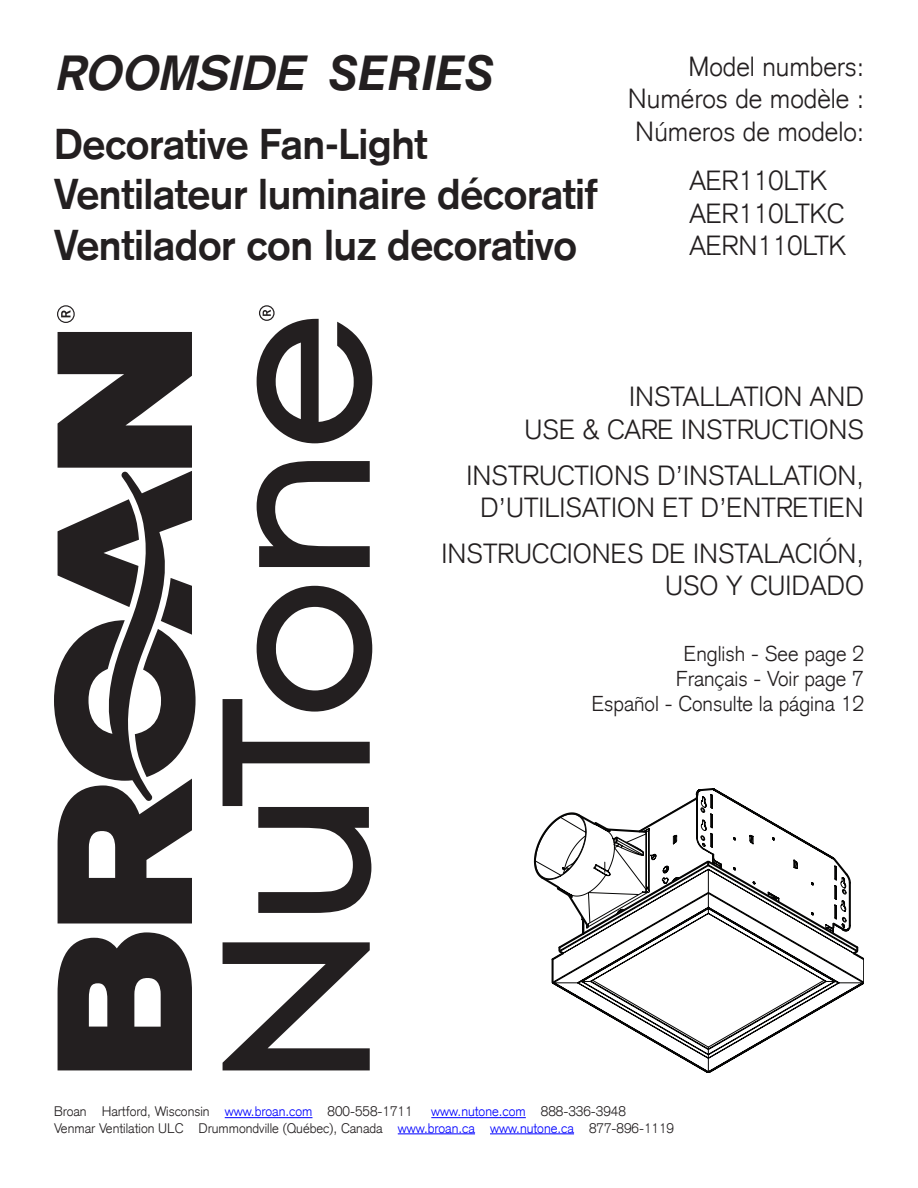
<style>
.page{position:relative;width:918px;height:1188px;background:#fff}
.page>*{position:absolute;margin:0;border:0;box-sizing:border-box;transform-origin:0 0}
.t1{font:italic 700 48px "Akzidenz Grotesk";color:#231f20}
.t2{font:700 42px "Akzidenz Grotesk CE";letter-spacing:-.01em;color:#231f20}
.t3{font:300 27px/32.4px "Akzidenz Grotesk CE";color:#231f20;text-align:right}
.t4{font:300 21px/25.2px "Akzidenz Grotesk CE";color:#231f20;text-align:right}
.t5{font:300 13.5px "Akzidenz Grotesk CE";color:#231f20}
.t6{font:300 13.5px "Akzidenz Grotesk CE";color:#00f}
.s1{font-family:"Helvetica LT Std"}
.s2{color:#00f}
.s3{color:#231f20}
</style>
<div class="page">
<svg style="left:534px;top:788px;width:330px;height:284px"></svg>
<svg style="left:223px;top:319px;width:149px;height:751px"></svg>
<svg style="left:259px;top:305px;width:16px;height:16px"></svg>
<svg style="left:54px;top:332px;width:142px;height:738px;fill:#231f20"></svg>
<svg style="left:57px;top:305px;width:18px;height:18px"></svg>
<hr style="left:225px;top:1117px;width:87px;height:1px;background:#00f">
<hr style="left:431px;top:1117px;width:95px;height:1px;background:#00f">
<hr style="left:398px;top:1134px;width:77px;height:1px;background:#00f">
<hr style="left:490px;top:1134px;width:84px;height:1px;background:#00f">
<p class="t1" style="left:54px;top:44px;width:442px">ROOMSIDE <span class="s1">SERIES</span></p>
<p class="t2" style="left:54px;top:118px;width:375px">Decorative Fan-Light</p>
<p class="t2" style="left:54px;top:168px;width:545px">Ventilateur luminaire décoratif</p>
<p class="t2" style="left:54px;top:219px;width:525px">Ventilador con luz decorativo</p>
<p class="t3" style="left:628px;top:50px;width:238px;text-align:justify;text-indent:61px">Model numbers:<br>Numéros de modèle :<br>Números de modelo:</p>
<p class="t3" style="left:689px;top:164px;width:139px">AER110LTK</p>
<p class="t3" style="left:689px;top:197px;width:157px">AER110LTKC</p>
<p class="t3" style="left:689px;top:229px;width:158px">AERN110LTK</p>
<p class="t3" style="left:525px;top:380px;width:341px">INSTALLATION AND<br>USE &amp; CARE INSTRUCTIONS</p>
<p class="t3" style="left:467px;top:459px;width:399px;text-align:center">INSTRUCTIONS D’INSTALLATION,<br>D’UTILISATION ET D’ENTRETIEN</p>
<p class="t3" style="left:442px;top:537px;width:424px">INSTRUCCIONES DE INSTALACIÓN,<br>USO Y CUIDADO</p>
<p class="t4" style="left:684px;top:641px;width:182px">English - See page 2</p>
<p class="t4" style="left:592px;top:666px;width:274px">Français - Voir page 7<br>Español - Consulte la página 12</p>
<p class="t5" style="left:54px;top:1103px;width:360px">Broan Hartford, Wisconsin <span class="s2">www.broan.com</span> 800-558-1711</p>
<p class="t6" style="left:431px;top:1103px;width:196px">www.nutone.com <span class="s3">888-336-3948</span></p>
<p class="t5" style="left:54px;top:1119px;width:622px">Venmar Ventilation ULC Drummondville (Québec), Canada <span class="s2">www.broan.ca www.nutone.ca</span> 877-896-1119</p>
</div>
